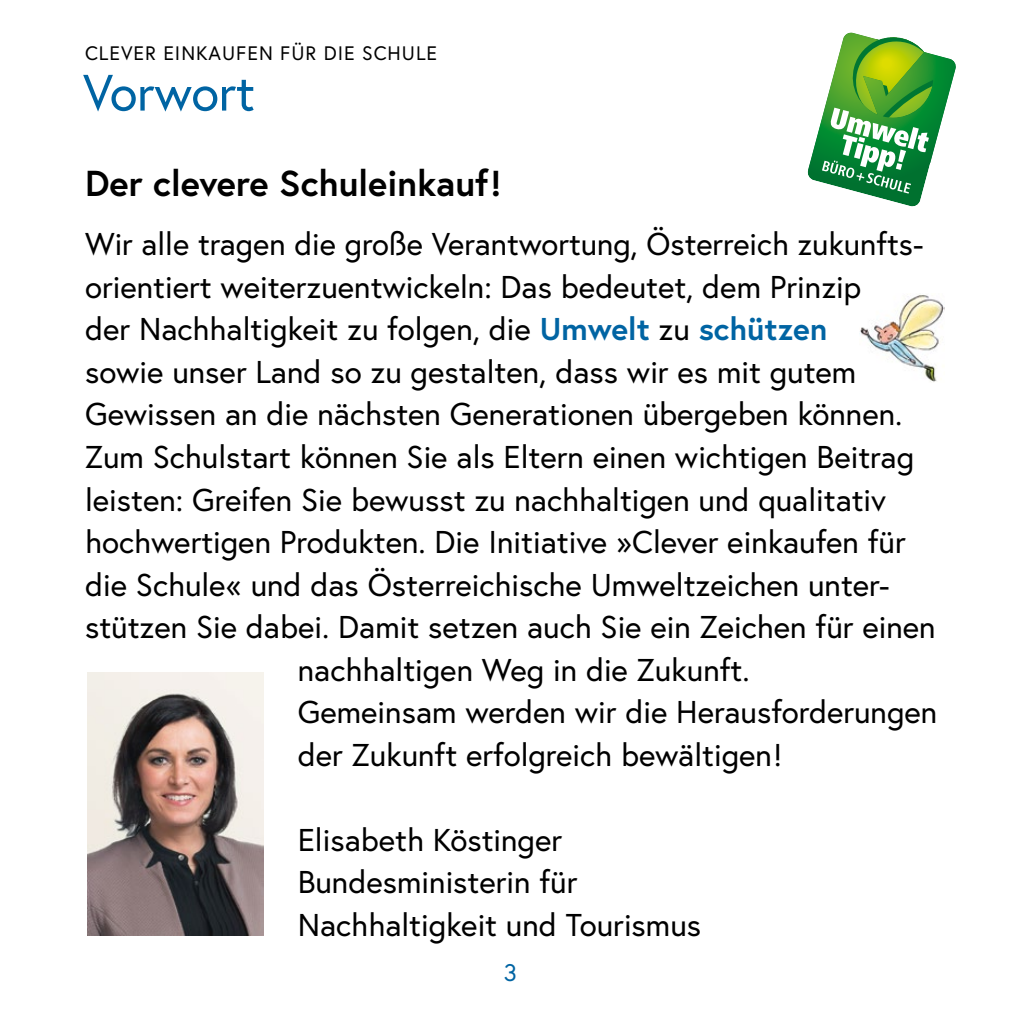
<style>
.page{position:relative;width:1021px;height:1021px;background:#fff}
.page>*{position:absolute;margin:0;border:0;box-sizing:border-box;transform-origin:0 0}
.t1{font:51px "Europa Austria";letter-spacing:-.005em;color:#0064a3}
.fett_grün{font:700 36px "Europa Austria";color:#000}
.fett_grün-2{font:31.5px/42.6px "Europa Austria";color:#000}
.t2{font:24px "Europa Austria";color:#0064a3}
.t3{font:19.5px "Europa Austria";letter-spacing:.05em;color:#000}
.s1{font-weight:700;color:#0064a3}
</style>
<div class="page">
<svg style="left:807px;top:33px;width:149px;height:174px"></svg>
<img style="left:859px;top:295px;width:85px;height:87px">
<img style="left:88px;top:672px;width:175px;height:263px">
<p class="t3" style="left:85px;top:40px;width:353px">CLEVER EINKAUFEN FÜR DIE SCHULE</p>
<h1 class="t1" style="left:83px;top:60px;width:173px">Vorwort</h1>
<p class="fett_grün" style="left:85px;top:158px;width:418px">Der clevere Schuleinkauf!</p>
<p class="fett_grün-2" style="left:85px;top:222px;width:840px">Wir alle tragen die große Verantwortung, Österreich zukunfts&shy;orientiert weiterzuentwickeln: Das bedeutet, dem Prinzip<br>der Nachhaltigkeit zu folgen, die <span class="s1">Umwelt</span> zu <span class="s1">schützen<br></span>sowie unser Land so zu gestalten, dass wir es mit gutem Gewissen an die nächsten Generationen übergeben können.</p>
<p class="fett_grün-2" style="left:85px;top:435px;width:830px">Zum Schulstart können Sie als Eltern einen wichtigen Beitrag</p>
<p class="fett_grün-2" style="left:85px;top:477px;width:802px">leisten: Greifen Sie bewusst zu nachhaltigen und qualitativ</p>
<p class="fett_grün-2" style="left:85px;top:520px;width:822px">hochwertigen Produkten. Die Initiative »Clever einkaufen für</p>
<p class="fett_grün-2" style="left:85px;top:562px;width:804px">die Schule« und das Österreichische Umweltzeichen unter-</p>
<p class="fett_grün-2" style="left:85px;top:605px;width:852px">stützen Sie dabei. Damit setzen auch Sie ein Zeichen für einen</p>
<p class="fett_grün-2" style="left:298px;top:647px;width:453px">nachhaltigen Weg in die Zukunft.</p>
<p class="fett_grün-2" style="left:298px;top:690px;width:641px">Gemeinsam werden wir die Herausforderungen</p>
<p class="fett_grün-2" style="left:298px;top:732px;width:486px">der Zukunft erfolgreich bewältigen!</p>
<p class="fett_grün-2" style="left:298px;top:817px;width:266px">Elisabeth Köstinger</p>
<p class="fett_grün-2" style="left:298px;top:860px;width:405px">Bundesministerin für<br>Nachhaltigkeit und Tourismus</p>
<p class="t2" style="left:504px;top:957px;width:15px">3</p>
</div>
